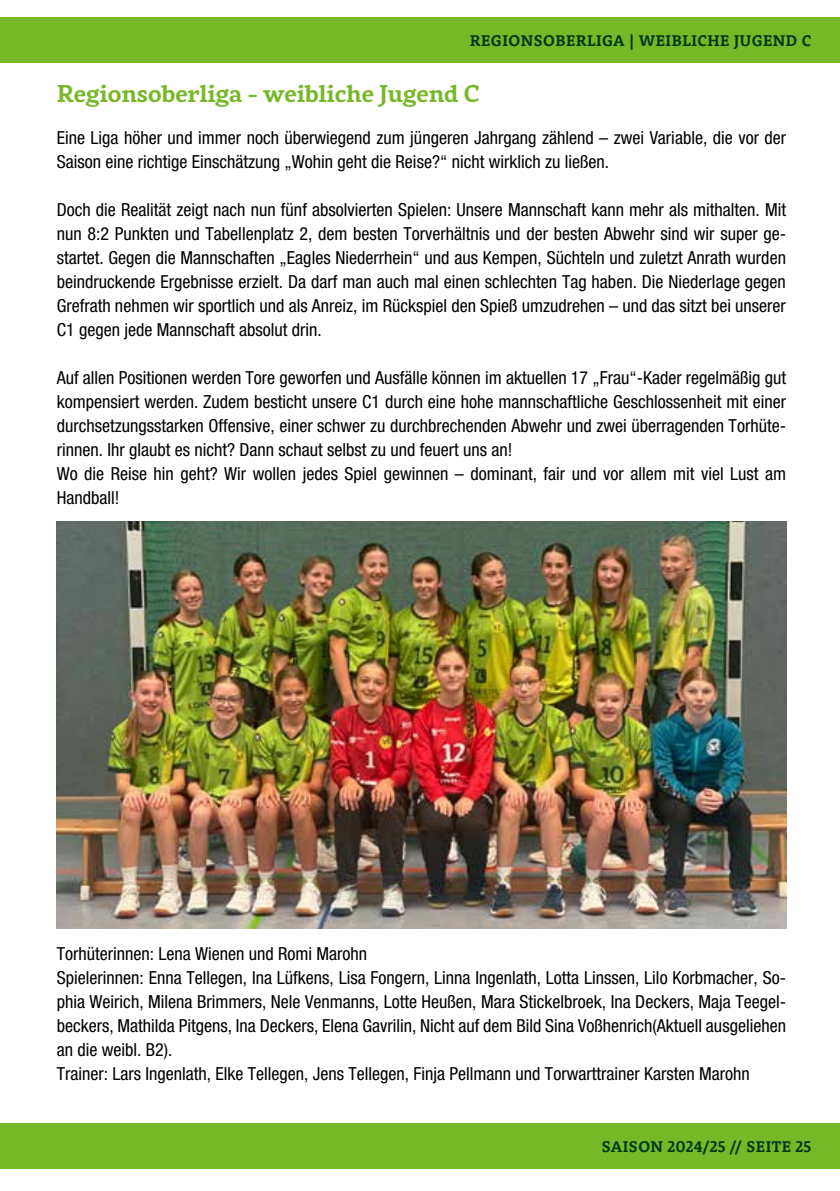
<style>
.page{position:relative;width:840px;height:1191px;background:#fff}
.page>*{position:absolute;margin:0;border:0;box-sizing:border-box;transform-origin:0 0}
.t1{font:700 24px "Rival";color:#76b828}
.t2{font:condensed 18px/24px "Helvetica Neue LT Pro";color:#000}
.t3{font:700 16px "Rooney";letter-spacing:.03em;color:#003917}
</style>
<div class="page">
<div style="left:0;top:1123px;width:839px;height:45px;background:#76b828"></div>
<div style="left:0;top:17px;width:839px;height:45px;background:#76b828"></div>
<img style="left:57px;top:522px;width:728px;height:407px">
<p class="t3" style="left:469px;top:30px;width:343px">REGIONSOBERLIGA | WEIBLICHE JUGEND C</p>
<h1 class="t1" style="left:57px;top:75px;width:424px">Regionsoberliga - weibliche Jugend C</h1>
<p class="t2" style="left:57px;top:125px;width:730px">Eine Liga höher und immer noch überwiegend zum jüngeren Jahrgang zählend – zwei Variable, die vor der<br>Saison eine richtige Einschätzung „Wohin geht die Reise?“ nicht wirklich zu ließen.</p>
<p class="t2" style="left:57px;top:197px;width:730px;text-align:justify">Doch die Realität zeigt nach nun fünf absolvierten Spielen: Unsere Mannschaft kann mehr als mithalten. Mit nun 8:2 Punkten und Tabellenplatz 2, dem besten Torverhältnis und der besten Abwehr sind wir super ge&shy;startet. Gegen die Mannschaften „Eagles Niederrhein“ und aus Kempen, Süchteln und zuletzt Anrath wurden beindruckende Ergebnisse erzielt. Da darf man auch mal einen schlechten Tag haben. Die Niederlage gegen Grefrath nehmen wir sportlich und als Anreiz, im Rückspiel den Spieß umzudrehen – und das sitzt bei unserer C1 gegen jede Mannschaft absolut drin.</p>
<p class="t2" style="left:57px;top:365px;width:730px">Auf allen Positionen werden Tore geworfen und Ausfälle können im aktuellen 17 „Frau“-Kader regelmäßig gut kompensiert werden. Zudem besticht unsere C1 durch eine hohe mannschaftliche Geschlossenheit mit einer durchsetzungsstarken Offensive, einer schwer zu durchbrechenden Abwehr und zwei überragenden Torhüte&shy;rinnen. Ihr glaubt es nicht? Dann schaut selbst zu und feuert uns an!<br>Wo die Reise hin geht? Wir wollen jedes Spiel gewinnen – dominant, fair und vor allem mit viel Lust am Handball!</p>
<p class="t2" style="left:57px;top:941px;width:730px">Torhüterinnen: Lena Wienen und Romi Marohn<br>Spielerinnen: Enna Tellegen, Ina Lüfkens, Lisa Fongern, Linna Ingenlath, Lotta Linssen, Lilo Korbmacher, So&shy;phia Weirich, Milena Brimmers, Nele Venmanns, Lotte Heußen, Mara Stickelbroek, Ina Deckers, Maja Teegel&shy;beckers, Mathilda Pitgens, Ina Deckers, Elena Gavrilin, Nicht auf dem Bild Sina Voßhenrich(Aktuell ausgeliehen an die weibl. B2).<br>Trainer: Lars Ingenlath, Elke Tellegen, Jens Tellegen, Finja Pellmann und Torwarttrainer Karsten Marohn</p>
<p class="t3" style="left:601px;top:1136px;width:211px">SAISON 2024/25 // SEITE 25</p>
</div>
